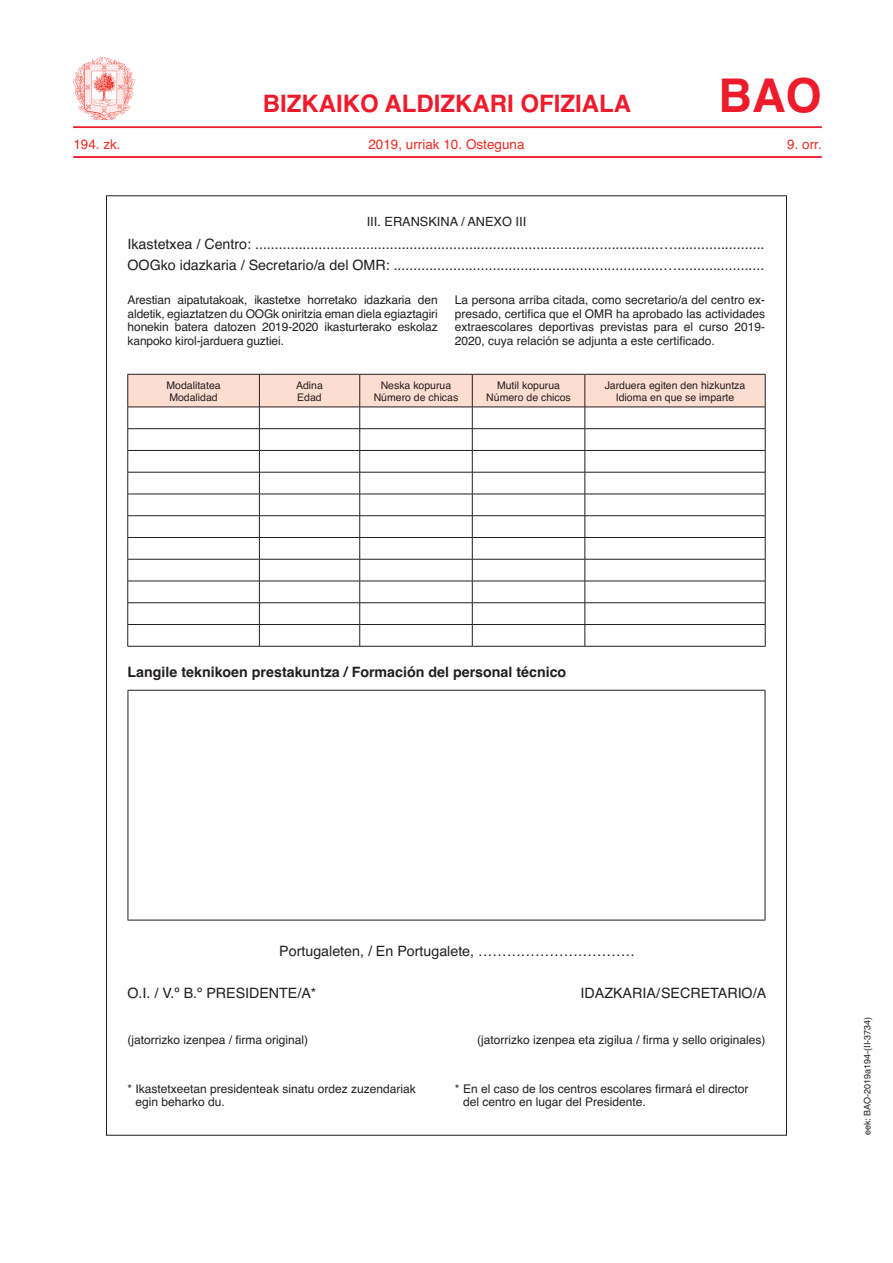
<style>
.page{position:relative;width:893px;height:1263px;background:#fff}
.page>*{position:absolute;margin:0;border:0;box-sizing:border-box;transform-origin:0 0}
.t1{font:700 46.5px "Helvetica";color:#ee1b2c}
.t2{font:700 24px "Helvetica";color:#ee1b2c}
.t3{font:14.25px/20.7px "Helvetica";color:#231f20}
.t4{font:700 14.25px "Helvetica";color:#231f20}
.t5{font:13.5px "Helvetica";color:#ee2e22}
.t6{font:12.75px "Helvetica";color:#231f20}
.t7{font:12px/13.5px "Helvetica";color:#231f20;text-align:justify}
.t8{font:10.5px/12px "Helvetica";color:#231f20;text-align:center}
.t9{font:9px "Helvetica";color:#231f20}
</style>
<div class="page">
<hr style="left:73px;top:126px;width:749px;height:2px;background:#ee1b2c">
<hr style="left:73px;top:156px;width:749px;height:2px;background:#ee1b2c">
<img style="left:74px;top:58px;width:61px;height:61px">
<svg style="left:127px;top:375px;width:639px;height:271px"></svg>
<hr style="left:128px;top:646px;width:131px;height:1px;background:#231f20">
<hr style="left:259px;top:646px;width:101px;height:1px;background:#231f20">
<hr style="left:360px;top:646px;width:112px;height:1px;background:#231f20">
<hr style="left:472px;top:646px;width:113px;height:1px;background:#231f20">
<hr style="left:585px;top:646px;width:180px;height:1px;background:#231f20">
<hr style="left:128px;top:374px;width:131px;height:1px;background:#231f20">
<hr style="left:127px;top:374px;width:1px;height:33px;background:#231f20">
<hr style="left:259px;top:374px;width:101px;height:1px;background:#231f20">
<hr style="left:360px;top:374px;width:112px;height:1px;background:#231f20">
<hr style="left:472px;top:374px;width:113px;height:1px;background:#231f20">
<hr style="left:585px;top:374px;width:180px;height:1px;background:#231f20">
<hr style="left:765px;top:374px;width:1px;height:33px;background:#231f20">
<hr style="left:128px;top:407px;width:131px;height:1px;background:#231f20">
<hr style="left:259px;top:407px;width:101px;height:1px;background:#231f20">
<hr style="left:360px;top:407px;width:112px;height:1px;background:#231f20">
<hr style="left:472px;top:407px;width:113px;height:1px;background:#231f20">
<hr style="left:585px;top:407px;width:180px;height:1px;background:#231f20">
<hr style="left:128px;top:690px;width:637px;height:1px;background:#231f20">
<hr style="left:128px;top:920px;width:637px;height:1px;background:#231f20">
<hr style="left:128px;top:691px;width:1px;height:229px;background:#231f20">
<hr style="left:765px;top:691px;width:1px;height:229px;background:#231f20">
<h2 class="t2" style="left:263px;top:84px;width:370px">BIZKAIKO ALDIZKARI OFIZIALA</h2>
<h1 class="t1" style="left:718px;top:58px;width:105px">BAO</h1>
<p class="t5" style="left:73px;top:134px;width:49px">194. zk.</p>
<p class="t5" style="left:368px;top:134px;width:158px">2019, urriak 10. Osteguna</p>
<p class="t5" style="left:787px;top:134px;width:36px">9. orr.</p>
<p class="t6" style="left:367px;top:212px;width:161px">III. ERANSKINA / ANEXO III</p>
<p class="t3" style="left:128px;top:234px;width:638px">Ikastetxea / Centro: ......................................................................................................….......................<br>OOGko idazkaria / Secretario/a del OMR: ....................................................................…......................</p>
<p class="t7" style="left:128px;top:294px;width:312px">Arestian aipatutakoak, ikastetxe horretako idazkaria den aldetik, egiaztatzen du OOGk oniritzia eman diela egiaztagiri honekin batera datozen 2019-2020 ikasturterako eskolaz kanpoko kirol-jarduera guztiei.</p>
<p class="t7" style="left:455px;top:294px;width:312px">La persona arriba citada, como secretario/a del centro ex&shy;presado, certifica que el OMR ha aprobado las actividades extraescolares deportivas previstas para el curso 2019- 2020, cuya relación se adjunta a este certificado.</p>
<p class="t8" style="left:166px;top:379px;width:56px;text-align:left">Modalitatea<br>Modalidad</p>
<p class="t8" style="left:296px;top:379px;width:28px;text-align:left">Adina<br>Edad</p>
<p class="t8" style="left:374px;top:379px;width:86px">Neska kopurua<br>Número de chicas</p>
<p class="t8" style="left:486px;top:379px;width:86px">Mutil kopurua<br>Número de chicos</p>
<p class="t8" style="left:605px;top:379px;width:142px">Jarduera egiten den hizkuntza<br>Idioma en que se imparte</p>
<p class="t4" style="left:128px;top:661px;width:440px">Langile teknikoen prestakuntza / Formación del personal técnico</p>
<p class="t3" style="left:279px;top:941px;width:357px">Portugaleten, / En Portugalete, ……………………………</p>
<p class="t3" style="left:128px;top:982px;width:190px">O.I. / V.º B.º PRESIDENTE/A*</p>
<p class="t3" style="left:581px;top:982px;width:187px">IDAZKARIA / SECRETARIO/A</p>
<p class="t7" style="left:128px;top:1033px;width:182px">(jatorrizko izenpea / firma original)</p>
<p class="t7" style="left:477px;top:1033px;width:290px">(jatorrizko izenpea eta zigilua / firma y sello originales)</p>
<p class="t7" style="left:136px;top:1082px;width:282px;text-indent:-8px">* Ikastetxeetan presidenteak sinatu ordez zuzendariak egin beharko du.</p>
<p class="t7" style="left:463px;top:1082px;width:287px;text-indent:-8px">* En el caso de los centros escolares firmará el director del centro en lugar del Presidente.</p>
<p class="t9" style="left:860px;top:1135px;width:120px;rotate:-90deg">eek: BAO-2019a194-(II-3734)</p>
</div>
